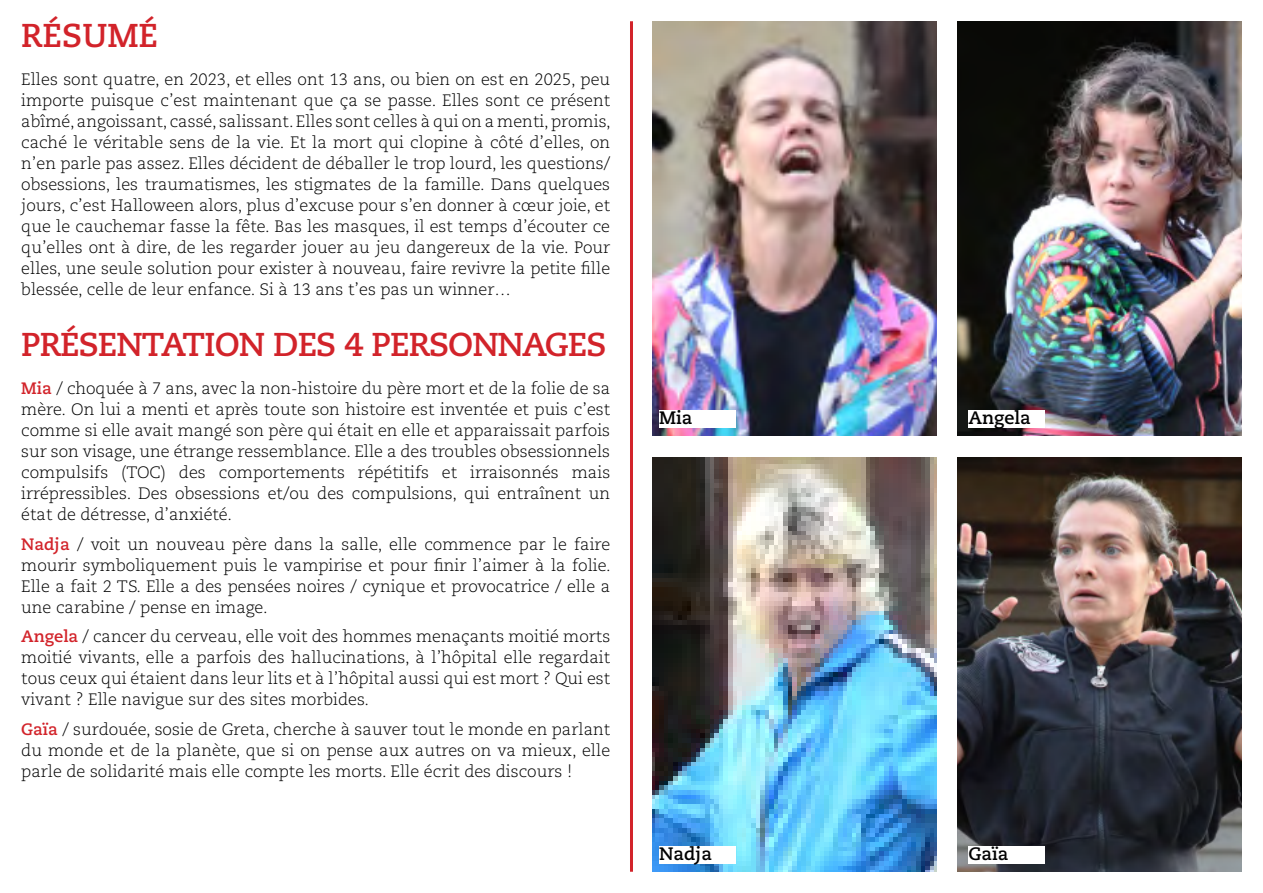
<style>
.page{position:relative;width:1263px;height:893px;background:#fff}
.page>*{position:absolute;margin:0;border:0;box-sizing:border-box;transform-origin:0 0}
.t1{font:700 33px "Caecilia LT Std";letter-spacing:-.03em;color:#d2232a}
.t2{font:700 18px "Caecilia LT Std";color:#000}
.t3{font:300 16.5px/21px "Caecilia LT Std";color:#000;text-align:justify}
.s1{font-weight:700;color:#d2232a}
</style>
<div class="page">
<hr style="left:630px;top:21px;width:3px;height:851px;background:#d2232a">
<img style="left:958px;top:21px;width:284px;height:415px">
<img style="left:653px;top:21px;width:283px;height:415px">
<img style="left:653px;top:457px;width:283px;height:415px">
<img style="left:958px;top:457px;width:284px;height:415px">
<div style="left:659px;top:410px;width:77px;height:17px;background:#fff"></div>
<div style="left:659px;top:846px;width:77px;height:17px;background:#fff"></div>
<div style="left:968px;top:846px;width:77px;height:17px;background:#fff"></div>
<div style="left:968px;top:410px;width:77px;height:17px;background:#fff"></div>
<h1 class="t1" style="left:21px;top:16px;width:138px">RÉSUMÉ</h1>
<p class="t3" style="left:21px;top:69px;width:591px">Elles sont quatre, en 2023, et elles ont 13 ans, ou bien on est en 2025, peu importe puisque c’est maintenant que ça se passe. Elles sont ce présent abîmé, angoissant, cassé, salissant. Elles sont celles à qui on a menti, promis, caché le véritable sens de la vie. Et la mort qui clopine à côté d’elles, on n’en parle pas assez. Elles décident de déballer le trop lourd, les questions/ obsessions, les traumatismes, les stigmates de la famille. Dans quelques jours, c’est Halloween alors, plus d’excuse pour s’en donner à cœur joie, et que le cauchemar fasse la fête. Bas les masques, il est temps d’écouter ce qu’elles ont à dire, de les regarder jouer au jeu dangereux de la vie. Pour elles, une seule solution pour exister à nouveau, faire revivre la petite fille blessée, celle de leur enfance. Si à 13 ans t’es pas un winner…</p>
<h1 class="t1" style="left:21px;top:325px;width:587px">PRÉSENTATION DES 4 PERSONNAGES</h1>
<p class="t3" style="left:21px;top:378px;width:590px"><span class="s1">MIA</span> / choquée à 7 ans, avec la non-histoire du père mort et de la folie de sa mère. On lui a menti et après toute son histoire est inventée et puis c’est comme si elle avait mangé son père qui était en elle et apparaissait parfois sur son visage, une étrange ressemblance. Elle a des troubles obsessionnels compulsifs (TOC) des comportements répétitifs et irraisonnés mais irrépressibles. Des obsessions et/ou des compulsions, qui entraînent un état de détresse, d’anxiété.</p>
<p class="t3" style="left:21px;top:534px;width:591px"><span class="s1">NADJA</span> / voit un nouveau père dans la salle, elle commence par le faire mourir symboliquement puis le vampirise et pour finir l’aimer à la folie.<br>Elle a fait 2 TS. Elle a des pensées noires / cynique et provocatrice / elle a une carabine / pense en image.</p>
<p class="t3" style="left:21px;top:626px;width:590px"><span class="s1">ANGELA</span> / cancer du cerveau, elle voit des hommes menaçants moitié morts moitié vivants, elle a parfois des hallucinations, à l’hôpital elle regardait tous ceux qui étaient dans leur lits et à l’hôpital aussi qui est mort ? Qui est vivant ? Elle navigue sur des sites morbides.</p>
<p class="t3" style="left:21px;top:719px;width:590px"><span class="s1">GAÏA</span> / surdouée, sosie de Greta, cherche à sauver tout le monde en parlant du monde et de la planète, que si on pense aux autres on va mieux, elle parle de solidarité mais elle compte les morts. Elle écrit des discours !</p>
<p class="t2" style="left:659px;top:407px;width:35px">MIA</p>
<p class="t2" style="left:968px;top:407px;width:64px">ANGELA</p>
<p class="t2" style="left:659px;top:843px;width:55px">NADJA</p>
<p class="t2" style="left:968px;top:843px;width:42px">GAÏA</p>
</div>
